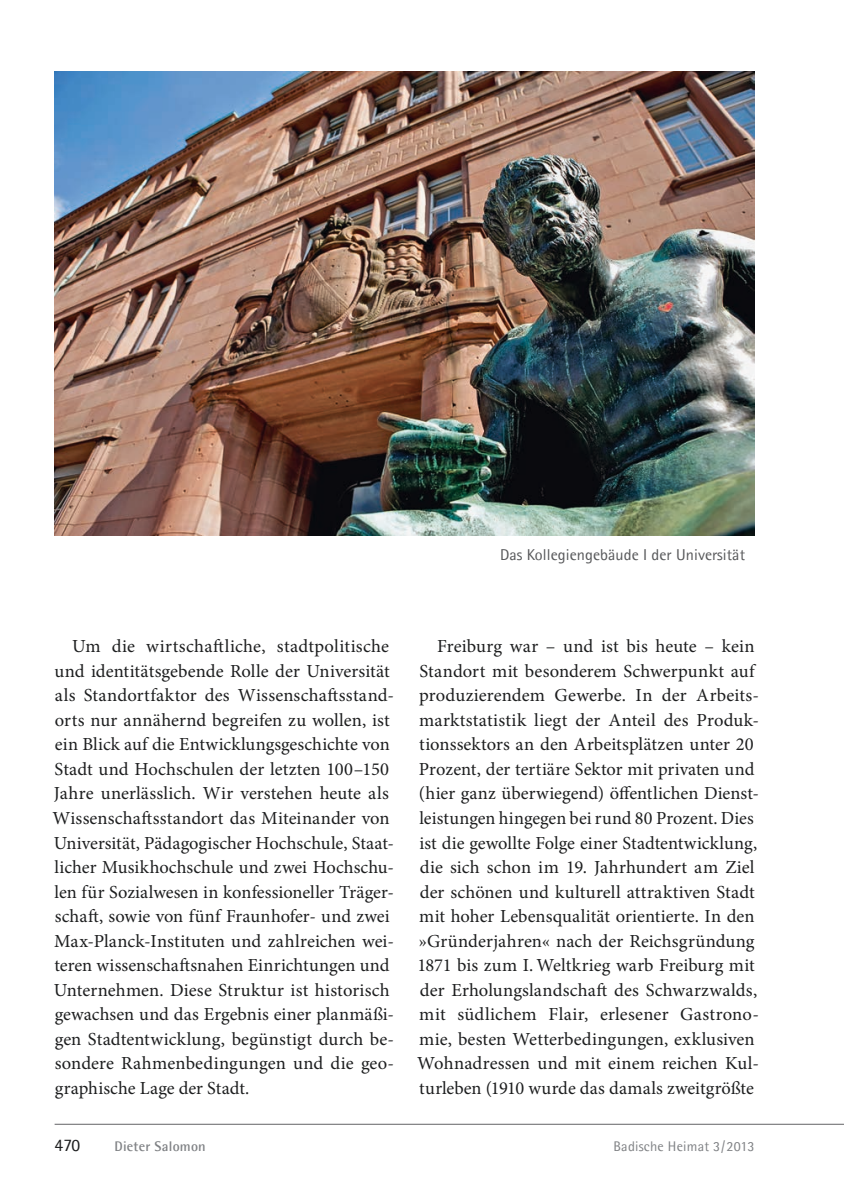
<style>
.page{position:relative;width:844px;height:1191px;background:#fff}
.page>*{position:absolute;margin:0;border:0;box-sizing:border-box;transform-origin:0 0}
.t1{font:18.38px/24.5px "Minion Pro";letter-spacing:.005em;color:#1d1e1f}
.t2{font:17.5px "Agfa Rotis Semisans";color:#1d1e1f}
.t3{font:15.75px "Agfa Rotis Semisans";letter-spacing:.005em;color:#57585a}
.t4{font:14px "Agfa Rotis Semisans";letter-spacing:.015em;color:#808285}
.t5{font:700 14px "Agfa Rotis Semisans";letter-spacing:.015em;color:#808285}
</style>
<div class="page">
<hr style="left:55px;top:1124px;width:788px;height:1px;background:#636366">
<img style="left:55px;top:71px;width:699px;height:464px">
<p class="t3" style="left:500px;top:545px;width:246px">Das Kollegiengebäude I der Universität</p>
<p class="t1" style="left:52px;top:636px;width:343px;text-indent:20px">Um die wirtschaftliche, stadtpolitische und identitätsgebende Rolle der Universität als Standortfaktor des Wissenschaftsstand&shy;orts nur annähernd begreifen zu wollen, ist ein Blick auf die Entwicklungsgeschichte von Stadt und Hochschulen der letzten 100–150<br>Jahre unerlässlich. Wir verstehen heute als Wissenschaftsstandort das Miteinander von Universität, Pädagogischer Hochschule, Staat&shy;licher Musikhochschule und zwei Hochschu&shy;len für Sozialwesen in konfessioneller Träger&shy;schaft, sowie von fünf Fraunhofer- und zwei Max-Planck-Instituten und zahlreichen wei&shy;teren wissenschaftsnahen Einrichtungen und Unternehmen. Diese Struktur ist historisch gewachsen und das Ergebnis einer planmäßi&shy;gen Stadtentwicklung, begünstigt durch be&shy;sondere Rahmenbedingungen und die geo&shy;graphische Lage der Stadt.</p>
<p class="t1" style="left:417px;top:636px;width:343px;text-indent:20px">Freiburg war – und ist bis heute – kein Standort mit besonderem Schwerpunkt auf produzierendem Gewerbe. In der Arbeits&shy;marktstatistik liegt der Anteil des Produk&shy;tionssektors an den Arbeitsplätzen unter 20<br>Prozent, der tertiäre Sektor mit privaten und (hier ganz überwiegend) öffentlichen Dienst&shy;leistungen hingegen bei rund 80 Prozent. Dies ist die gewollte Folge einer Stadtentwicklung, die sich schon im 19. Jahrhundert am Ziel der schönen und kulturell attraktiven Stadt mit hoher Lebensqualität orientierte. In den »Gründerjahren« nach der Reichsgründung 1871 bis zum I. Weltkrieg warb Freiburg mit der Erholungslandschaft des Schwarzwalds, mit südlichem Flair, erlesener Gastrono&shy;mie, besten Wetterbedingungen, exklusiven Wohnadressen und mit einem reichen Kul&shy;turleben (1910 wurde das damals zweitgrößte</p>
<p class="t2" style="left:55px;top:1134px;width:27px">470</p>
<p class="t5" style="left:114px;top:1137px;width:93px">Dieter Salomon</p>
<p class="t4" style="left:613px;top:1137px;width:142px">Badische Heimat 3 / 2013</p>
</div>
